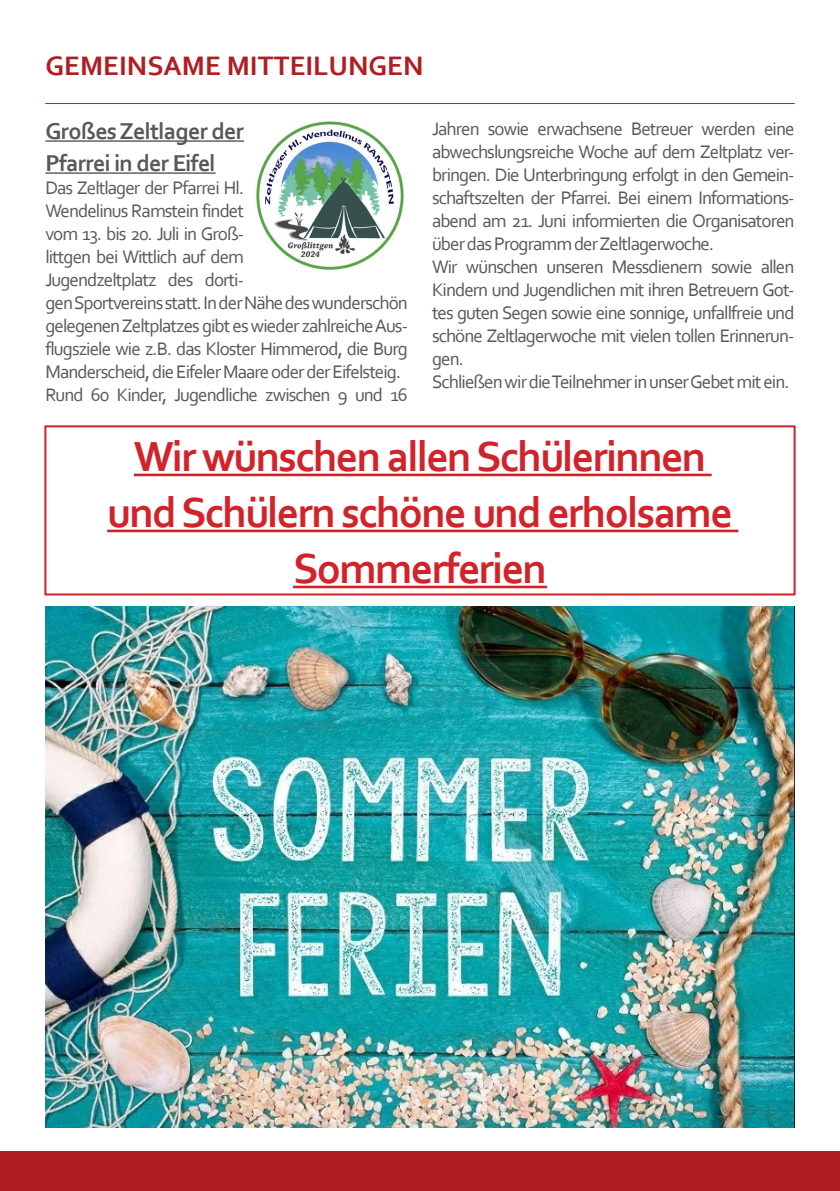
<style>
.page{position:relative;width:840px;height:1191px;background:#fff}
.page>*{position:absolute;margin:0;border:0;box-sizing:border-box;transform-origin:0 0}
.t1{font:700 44px/56px "Corbel";letter-spacing:-.04em;color:#d1232a;text-align:center}
.t2{font:700 28px "Corbel";color:#af1e22}
.t3{font:700 24px/32px "Corbel";letter-spacing:-.03em;color:#57585a}
.t4{font:19px/23px "Corbel";letter-spacing:-.05em;color:#57585a}
</style>
<div class="page">
<hr style="left:45px;top:103px;width:749px;height:1px;background:#af1e22">
<div style="left:0;top:1151px;width:839px;height:40px;background:#af1e22"></div>
<img style="left:45px;top:607px;width:749px;height:520px">
<hr style="left:45px;top:140px;width:199px;height:2px;background:#57585a">
<hr style="left:45px;top:172px;width:170px;height:2px;background:#57585a">
<img style="left:256px;top:121px;width:148px;height:149px">
<div style="left:44px;top:425px;width:751px;height:170px;border:2px solid #d1232a"></div>
<hr style="left:134px;top:473px;width:577px;height:3px;background:#d1232a">
<hr style="left:107px;top:529px;width:631px;height:3px;background:#d1232a">
<hr style="left:293px;top:585px;width:253px;height:3px;background:#d1232a">
<h2 class="t2" style="left:45px;top:48px;width:379px">GEMEINSAME MITTEILUNGEN</h2>
<p class="t3" style="left:45px;top:114px;width:200px">Großes Zeltlager der<br>Pfarrei in der Eifel</p>
<p class="t4" style="left:45px;top:176px;width:364px">Das Zeltlager der Pfarrei Hl.<br>Wendelinus Ramstein findet<br>vom 13. bis 20. Juli in Groß-<br>littgen bei Wittlich auf dem<br>Jugendzeltplatz des dorti-<br>gen Sportvereins statt. In der Nähe des wunderschön gelegenen Zeltplatzes gibt es wieder zahlreiche Aus&shy;flugsziele wie z.B. das Kloster Himmerod, die Burg Manderscheid, die Eifeler Maare oder der Eifelsteig.<br>Rund 60 Kinder, Jugendliche zwischen 9 und 16</p>
<p class="t4" style="left:432px;top:117px;width:364px">Jahren sowie erwachsene Betreuer werden eine abwechslungsreiche Woche auf dem Zeltplatz ver&shy;bringen. Die Unterbringung erfolgt in den Gemein&shy;schaftszelten der Pfarrei. Bei einem Informations&shy;abend am 21. Juni informierten die Organisatoren über das Programm der Zeltlagerwoche.<br>Wir wünschen unseren Messdienern sowie allen Kindern und Jugendlichen mit ihren Betreuern Got&shy;tes guten Segen sowie eine sonnige, unfallfreie und schöne Zeltlagerwoche mit vielen tollen Erinnerun&shy;gen.<br>Schließen wir die Teilnehmer in unser Gebet mit ein.</p>
<h1 class="t1" style="left:107px;top:427px;width:627px">Wir wünschen allen Schülerinnen und Schülern schöne und erholsame<br>Sommerferien</h1>
</div>
